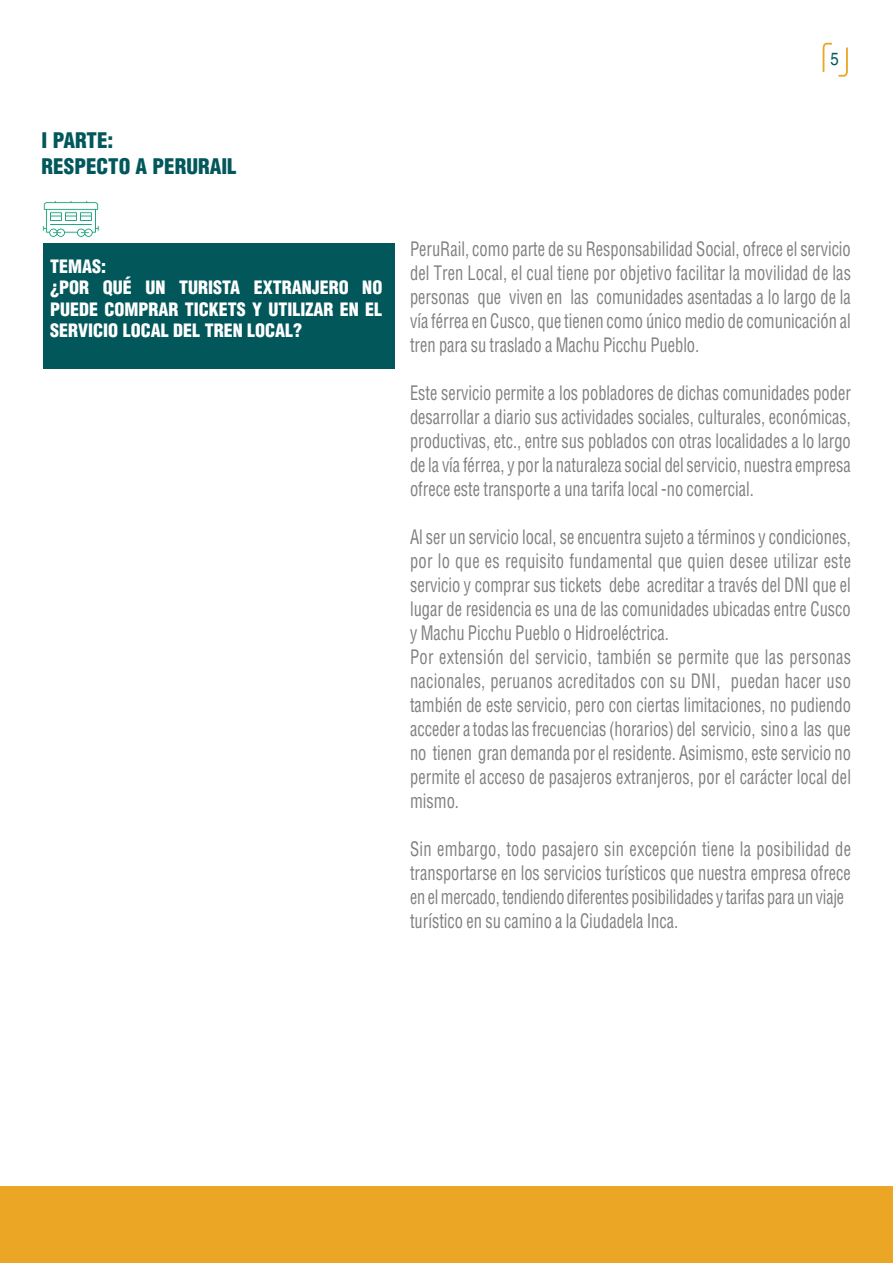
<style>
.page{position:relative;width:893px;height:1263px;background:#fff}
.page>*{position:absolute;margin:0;border:0;box-sizing:border-box;transform-origin:0 0}
.t1{font:900 condensed 21px/25.2px "Helvetica LT Std";color:#02575b}
.t2{font:condensed 19.5px/24px "Helvetica LT Std";color:#808080;text-align:justify;scale:.85 1}
.t3{font:900 condensed 18px/21.6px "Helvetica LT Std";color:#fff}
.t4{font:17.7px "Helvetica LT Std";color:#02575b;scale:.85 1}
</style>
<div class="page">
<div style="left:43px;top:243px;width:352px;height:126px;background:#02575b"></div>
<svg style="left:838px;top:47px;width:10px;height:30px"></svg>
<svg style="left:823px;top:43px;width:9px;height:29px"></svg>
<div style="left:0;top:1186px;width:893px;height:77px;background:#eba626"></div>
<svg style="left:42px;top:200px;width:58px;height:38px"></svg>
<div style="left:49px;top:223px;width:44px;height:3px;border:1px solid #fff"></div>
<p class="t1" style="left:42px;top:128px;width:196px">I PARTE:<br>RESPECTO A PERURAIL</p>
<p class="t3" style="left:50px;top:255px;width:334px">TEMAS:<br>¿POR QUÉ UN TURISTA EXTRANJERO NO<br>PUEDE COMPRAR TICKETS Y UTILIZAR EN EL<br>SERVICIO LOCAL DEL TREN LOCAL?</p>
<p class="t4" style="left:830px;top:48px;width:11px">5</p>
<p class="t2" style="left:410px;top:237px;width:520px">PeruRail, como parte de su Responsabilidad Social, ofrece el servicio del Tren Local, el cual tiene por objetivo facilitar la movilidad de las personas que viven en las comunidades asentadas a lo largo de la vía férrea en Cusco, que tienen como único medio de comunicación al tren para su traslado a Machu Picchu Pueblo.</p>
<p class="t2" style="left:410px;top:381px;width:520px">Este servicio permite a los pobladores de dichas comunidades poder desarrollar a diario sus actividades sociales, culturales, económicas, productivas, etc., entre sus poblados con otras localidades a lo largo de la vía férrea, y por la naturaleza social del servicio, nuestra empresa ofrece este transporte a una tarifa local -no comercial.</p>
<p class="t2" style="left:410px;top:525px;width:520px;text-align:left">Al ser un servicio local, se encuentra sujeto a términos y condiciones, por lo que es requisito fundamental que quien desee utilizar este servicio y comprar sus tickets debe acreditar a través del DNI que el lugar de residencia es una de las comunidades ubicadas entre Cusco y Machu Picchu Pueblo o Hidroeléctrica.<br>Por extensión del servicio, también se permite que las personas nacionales, peruanos acreditados con su DNI, puedan hacer uso también de este servicio, pero con ciertas limitaciones, no pudiendo acceder a todas las frecuencias (horarios) del servicio, sino a las que no tienen gran demanda por el residente. Asimismo, este servicio no permite el acceso de pasajeros extranjeros, por el carácter local del mismo.</p>
<p class="t2" style="left:410px;top:837px;width:520px;text-align:left">Sin embargo, todo pasajero sin excepción tiene la posibilidad de transportarse en los servicios turísticos que nuestra empresa ofrece en el mercado, tendiendo diferentes posibilidades y tarifas para un viaje turístico en su camino a la Ciudadela Inca.</p>
</div>
